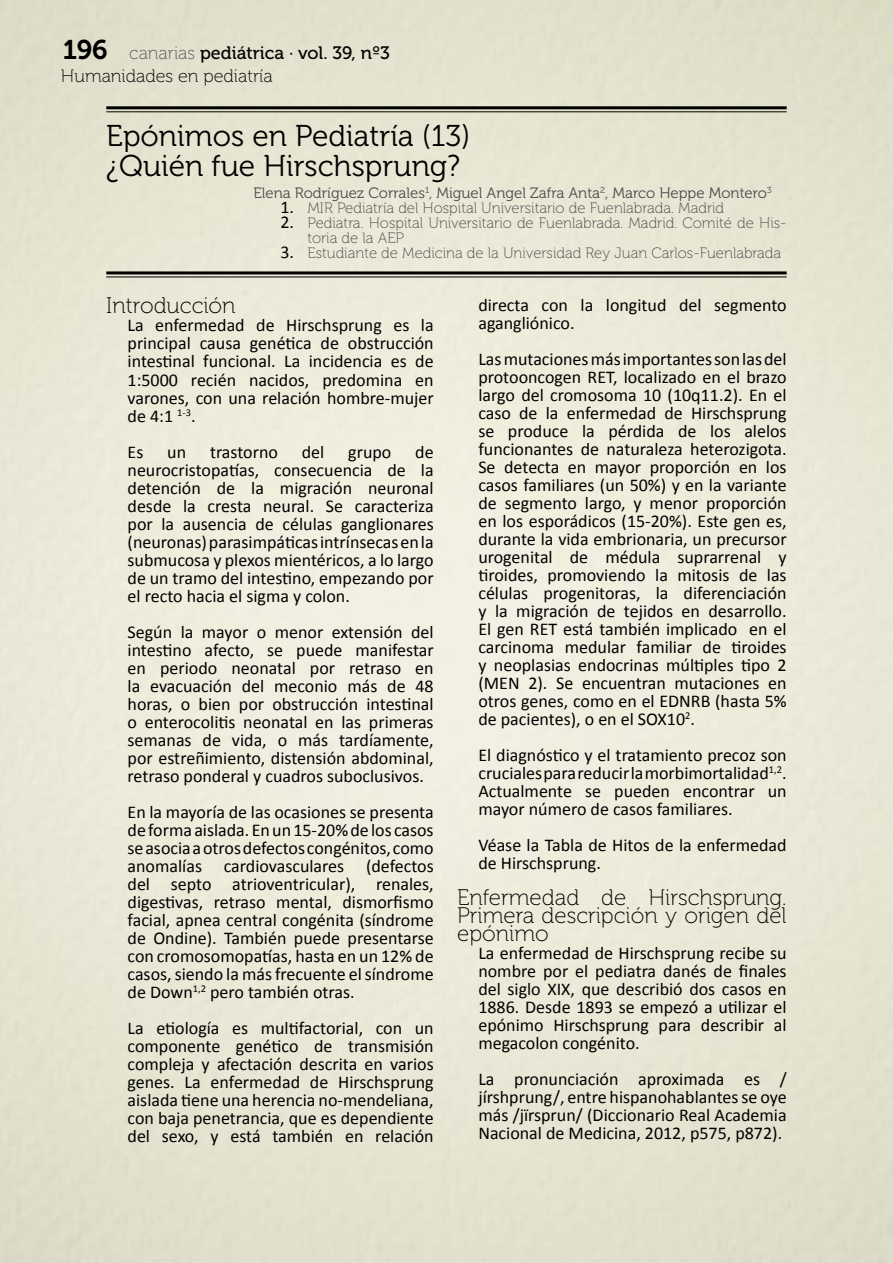
<style>
.page{position:relative;width:893px;height:1263px;background:#fff}
.page>*{position:absolute;margin:0;border:0;box-sizing:border-box;transform-origin:0 0}
.t1{font:30px/30px "Museo 300";color:#000}
.t2{font:22.5px/18px "Museo 100";color:#000;text-align:justify}
.t3{font:18px/18px "Calibri";color:#000;text-align:justify}
.t4{font:18px "Museo 500";color:#000}
.t5{font:18px "Museo 100";color:#000}
.t6{font:15px/15px "Museo 100";color:#4b4b4d}
.t7{font:15px "Museo 300";color:#4b4b4d}
.s1{font-family:"Museo 700";font-size:27px}
.s2{font-family:"Museo 100";color:#58585a}
.s3{font-family:"Calibri";font-size:18px;color:#000}
</style>
<div class="page">
<hr style="left:106px;top:106px;width:681px;height:3px;background:#000">
<hr style="left:106px;top:111px;width:681px;height:1px;background:#000">
<hr style="left:106px;top:271px;width:681px;height:3px;background:#000">
<hr style="left:106px;top:276px;width:681px;height:1px;background:#000">
<p class="t4" style="left:63px;top:42px;width:329px"><span class="s1">196</span> <span class="s2">canarias</span> pediátrica · vol. 39, nº3</p>
<p class="t5" style="left:61px;top:66px;width:213px">Humanidades en pediatría</p>
<h1 class="t1" style="left:106px;top:122px;width:366px">Epónimos en Pediatría (13) ¿Quién fue Hirschsprung?</h1>
<p class="t7" style="left:253px;top:185px;width:520px">Elena Rodríguez Corrales<sup>1</sup>, Miguel Angel Zafra Anta<sup>2</sup>, Marco Heppe Montero<sup>3</sup></p>
<p class="t6" style="left:280px;top:201px;width:445px"><span class="s3">1.</span> MIR Pediatría del Hospital Universitario de Fuenlabrada. Madrid</p>
<p class="t6" style="left:307px;top:216px;width:481px;text-indent:-27px"><span class="s3">2.</span> Pediatra. Hospital Universitario de Fuenlabrada. Madrid. Comité de His&shy;toria de la AEP</p>
<p class="t6" style="left:280px;top:246px;width:502px"><span class="s3">3.</span> Estudiante de Medicina de la Universidad Rey Juan Carlos-Fuenlabrada</p>
<p class="t2" style="left:106px;top:297px;width:131px">Introducción</p>
<p class="t3" style="left:128px;top:316px;width:308px">La enfermedad de Hirschsprung es la principal causa genética de obstrucción intestinal funcional. La incidencia es de 1:5000 recién nacidos, predomina en varones, con una relación hombre-mujer de 4:1 <sup>1-3</sup>.</p>
<p class="t3" style="left:128px;top:442px;width:17px">Es</p>
<p class="t3" style="left:167px;top:442px;width:20px">un</p>
<p class="t3" style="left:210px;top:442px;width:69px">trastorno</p>
<p class="t3" style="left:302px;top:442px;width:24px">del</p>
<p class="t3" style="left:348px;top:442px;width:45px">grupo</p>
<p class="t3" style="left:128px;top:442px;width:308px;text-indent:288px">de neurocristopatías, consecuencia de la detención de la migración neuronal desde la cresta neural. Se caracteriza por la ausencia de células ganglionares (neuronas) parasimpáticas intrínsecas en la submucosa y plexos mientéricos, a lo largo de un tramo del intestino, empezando por el recto hacia el sigma y colon.</p>
<p class="t3" style="left:128px;top:622px;width:308px">Según la mayor o menor extensión del intestino afecto, se puede manifestar en periodo neonatal por retraso en la evacuación del meconio más de 48 horas, o bien por obstrucción intestinal o enterocolitis neonatal en las primeras semanas de vida, o más tardíamente, por estreñimiento, distensión abdominal, retraso ponderal y cuadros suboclusivos.</p>
<p class="t3" style="left:128px;top:802px;width:308px">En la mayoría de las ocasiones se presenta de forma aislada. En un 15-20% de los casos se asocia a otros defectos congénitos, como anomalías cardiovasculares (defectos del septo atrioventricular), renales, digestivas, retraso mental, dismorfismo facial, apnea central congénita (síndrome de Ondine). También puede presentarse con cromosomopatías, hasta en un 12% de casos, siendo la más frecuente el síndrome de Down<sup>1,2</sup> pero también otras.</p>
<p class="t3" style="left:128px;top:1018px;width:308px">La etiología es multifactorial, con un componente genético de transmisión compleja y afectación descrita en varios genes. La enfermedad de Hirschsprung aislada tiene una herencia no-mendeliana, con baja penetrancia, que es dependiente del sexo, y está también en relación</p>
<p class="t3" style="left:478px;top:295px;width:310px">directa con la longitud del segmento agangliónico.</p>
<p class="t3" style="left:478px;top:349px;width:310px">Las mutaciones más importantes son las del protooncogen RET, localizado en el brazo largo del cromosoma 10 (10q11.2). En el caso de la enfermedad de Hirschsprung se produce la pérdida de los alelos funcionantes de naturaleza heterozigota.<br>Se detecta en mayor proporción en los casos familiares (un 50%) y en la variante de segmento largo, y menor proporción en los esporádicos (15-20%). Este gen es, durante la vida embrionaria, un precursor urogenital de médula suprarrenal y tiroides, promoviendo la mitosis de las células progenitoras, la diferenciación y la migración de tejidos en desarrollo.<br>El gen RET está también implicado en el carcinoma medular familiar de tiroides y neoplasias endocrinas múltiples tipo 2 (MEN 2). Se encuentran mutaciones en otros genes, como en el EDNRB (hasta 5% de pacientes), o en el SOX10<sup>2</sup>.</p>
<p class="t3" style="left:478px;top:745px;width:310px">El diagnóstico y el tratamiento precoz son cruciales para reducir la morbimortalidad<sup>1,2</sup>.<br>Actualmente se pueden encontrar un mayor número de casos familiares.</p>
<p class="t3" style="left:478px;top:835px;width:310px">Véase la Tabla de Hitos de la enfermedad de Hirschsprung.</p>
<p class="t2" style="left:457px;top:889px;width:331px">Enfermedad de Hirschsprung.<br>Primera descripción y origen del epónimo</p>
<p class="t3" style="left:478px;top:943px;width:310px">La enfermedad de Hirschsprung recibe su nombre por el pediatra danés de finales del siglo XIX, que describió dos casos en 1886. Desde 1893 se empezó a utilizar el epónimo Hirschsprung para describir al megacolon congénito.</p>
<p class="t3" style="left:478px;top:1069px;width:310px">La pronunciación aproximada es / jírshprung/, entre hispanohablantes se oye más /jïrsprun/ (Diccionario Real Academia Nacional de Medicina, 2012, p575, p872).</p>
</div>
